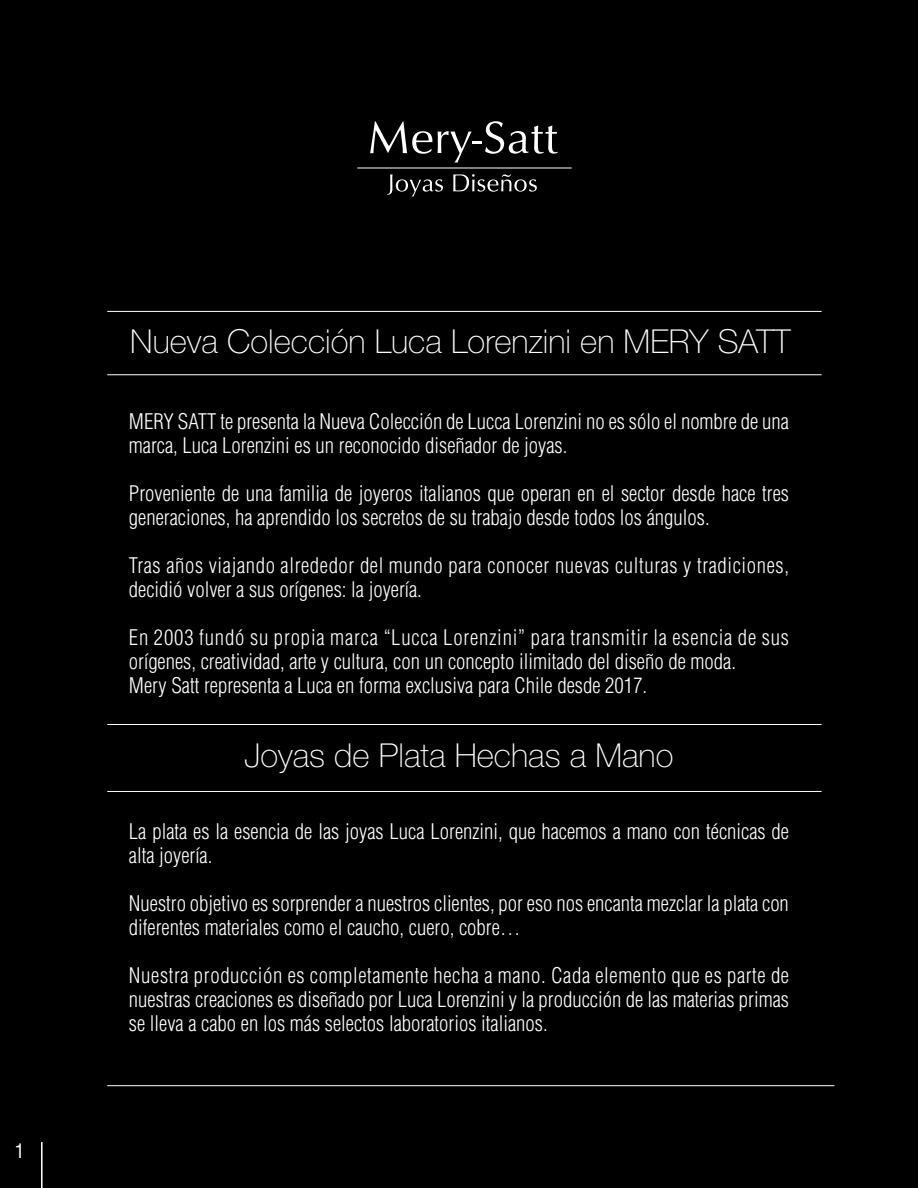
<style>
.page{position:relative;width:918px;height:1188px;background:#000}
.page>*{position:absolute;margin:0;border:0;box-sizing:border-box;transform-origin:0 0}
.t1{font:100 33px "Helvetica Neue LT Std";color:#fff}
.t2{font:300 condensed 21px/24px "Helvetica";color:#fff}
.t3{font:300 condensed 21px/24px "Helvetica";letter-spacing:.03em;color:#fff}
.t4{font:condensed 19.5px "Helvetica";color:#fff}
</style>
<div class="page">
<hr style="left:107px;top:311px;width:715px;height:1px;background:#fff">
<hr style="left:107px;top:724px;width:715px;height:1px;background:#fff">
<hr style="left:107px;top:374px;width:715px;height:1px;background:#fff">
<hr style="left:107px;top:791px;width:715px;height:1px;background:#fff">
<hr style="left:107px;top:1085px;width:727px;height:1px;background:#fff">
<svg style="left:370px;top:121px;width:62px;height:33px"></svg>
<svg style="left:438px;top:121px;width:120px;height:42px"></svg>
<svg style="left:387px;top:174px;width:56px;height:22px"></svg>
<svg style="left:453px;top:174px;width:84px;height:18px"></svg>
<hr style="left:357px;top:168px;width:215px;height:1px;background:#fff">
<hr style="left:41px;top:1142px;width:2px;height:46px;background:#fff">
<p class="t4" style="left:15px;top:1138px;width:11px">1</p>
<h1 class="t1" style="left:130px;top:322px;width:662px">Nueva Colección Luca Lorenzini en MERY SATT</h1>
<p class="t2" style="left:129px;top:409px;width:662px">MERY SATT te presenta la Nueva Colección de Lucca Lorenzini no es sólo el nombre de una marca, Luca Lorenzini es un reconocido diseñador de joyas.</p>
<p class="t2" style="left:129px;top:481px;width:662px">Proveniente de una familia de joyeros italianos que operan en el sector desde hace tres generaciones, ha aprendido los secretos de su trabajo desde todos los ángulos.</p>
<p class="t3" style="left:129px;top:553px;width:662px">Tras años viajando alrededor del mundo para conocer nuevas culturas y tradiciones, decidió volver a sus orígenes: la joyería.</p>
<p class="t2" style="left:129px;top:625px;width:662px">En 2003 fundó su propia marca “Lucca Lorenzini” para transmitir la esencia de sus orígenes, creatividad, arte y cultura, con un concepto ilimitado del diseño de moda.<br>Mery Satt representa a Luca en forma exclusiva para Chile desde 2017.</p>
<h1 class="t1" style="left:245px;top:737px;width:430px">Joyas de Plata Hechas a Mano</h1>
<p class="t2" style="left:129px;top:820px;width:662px">La plata es la esencia de las joyas Luca Lorenzini, que hacemos a mano con técnicas de alta joyería.</p>
<p class="t2" style="left:129px;top:892px;width:662px">Nuestro objetivo es sorprender a nuestros clientes, por eso nos encanta mezclar la plata con diferentes materiales como el caucho, cuero, cobre…</p>
<p class="t2" style="left:129px;top:964px;width:662px;text-align:justify">Nuestra producción es completamente hecha a mano. Cada elemento que es parte de nuestras creaciones es diseñado por Luca Lorenzini y la producción de las materias primas se lleva a cabo en los más selectos laboratorios italianos.</p>
</div>
